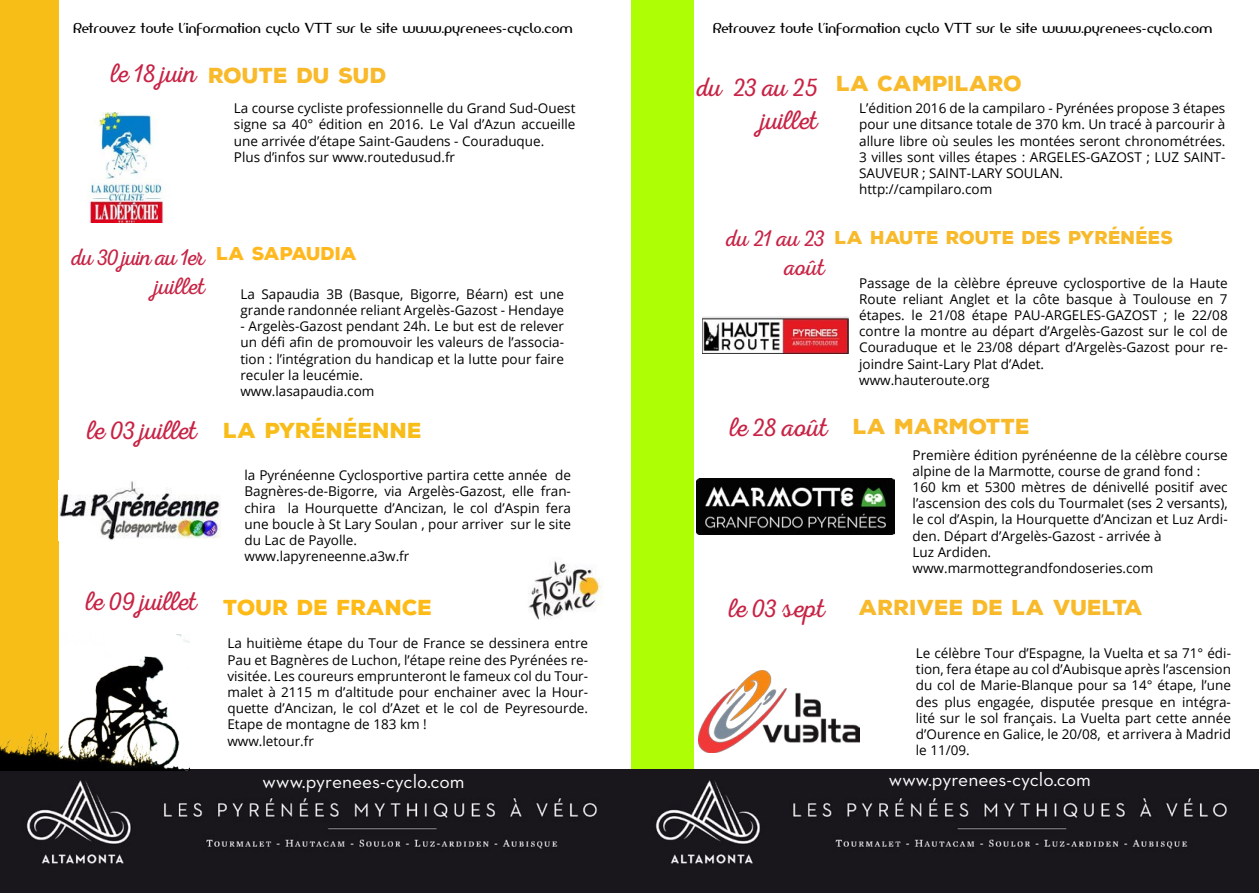
<style>
.page{position:relative;width:1259px;height:893px;background:#fff}
.page>*{position:absolute;margin:0;border:0;box-sizing:border-box;transform-origin:0 0}
.t1{font:27px/32.4px "Nexa Rust Script L 0";letter-spacing:-.01em;color:#c72345;text-align:right}
.t2{font:24px/28.8px "Nexa Rust Script L 0";letter-spacing:-.02em;color:#c72345;text-align:right}
.t3{font:900 21px "Nexa Rust Sans";color:#f8ba2b}
.t4{font:900 21px "Nexa Rust Sans";color:#f8bd19}
.t5{font:900 21px "Nexa Rust Sans";color:#feba17}
.t6{font:19.5px "Neutraface 2 Text";color:#fff}
.t7{font:900 18px "Nexa Rust Sans";color:#f8ba2b}
.t8{font:900 18px "Nexa Rust Sans";color:#ffb81e}
.t9{font:13.5px/16.2px "Open Sans";color:#000}
.t10{font:13.5px "Amerika Sans";color:#000}
</style>
<div class="page">
<div style="left:631px;top:0;width:62px;height:782px;background:#aeff05"></div>
<div style="left:0;top:0;width:58px;height:794px;background:#f7be17"></div>
<img style="left:58px;top:481px;width:163px;height:59px">
<img style="left:528px;top:561px;width:75px;height:59px">
<img style="left:89px;top:113px;width:74px;height:110px">
<img style="left:0;top:770px;width:1259px;height:123px">
<img style="left:702px;top:316px;width:146px;height:38px">
<img style="left:696px;top:478px;width:198px;height:56px">
<img style="left:698px;top:671px;width:161px;height:81px">
<img style="left:0;top:635px;width:189px;height:136px">
<p class="t10" style="left:73px;top:20px;width:501px">Retrouvez toute l’information cyclo VTT sur le site www.pyrenees-cyclo.com</p>
<p class="t10" style="left:713px;top:20px;width:501px">Retrouvez toute l’information cyclo VTT sur le site www.pyrenees-cyclo.com</p>
<h1 class="t1" style="left:111px;top:60px;width:87px">le 18 juin</h1>
<h3 class="t3" style="left:208px;top:61px;width:180px">ROUTE DU SUD</h3>
<p class="t9" style="left:234px;top:100px;width:343px">La course cycliste professionnelle du Grand Sud-Ouest signe sa 40° édition en 2016. Le Val d’Azun accueille une arrivée d’étape Saint-Gaudens - Couraduque.<br>Plus d’infos sur www.routedusud.fr</p>
<h2 class="t2" style="left:72px;top:246px;width:135px">du 30 juin au 1er juillet</h2>
<h1 class="t1" style="left:87px;top:418px;width:111px">le 03 juillet</h1>
<h1 class="t1" style="left:86px;top:589px;width:112px">le 09 juillet</h1>
<h3 class="t8" style="left:216px;top:241px;width:142px">LA SAPAUDIA</h3>
<p class="t9" style="left:240px;top:285px;width:325px">La Sapaudia 3B (Basque, Bigorre, Béarn) est une grande randonnée reliant Argelès-Gazost - Hendaye</p>
<p class="t9" style="left:240px;top:318px;width:325px">- Argelès-Gazost pendant 24h. Le but est de relever un défi afin de promouvoir les valeurs de l’associa&shy;tion : l’intégration du handicap et la lutte pour faire reculer la leucémie.<br>www.lasapaudia.com</p>
<h3 class="t4" style="left:223px;top:417px;width:200px">LA PYRÉNÉENNE</h3>
<p class="t9" style="left:244px;top:467px;width:328px">la Pyrénéenne Cyclosportive partira cette année de Bagnères-de-Bigorre, via Argelès-Gazost, elle fran&shy;chira la Hourquette d’Ancizan, le col d’Aspin fera une boucle à St Lary Soulan , pour arriver sur le site du Lac de Payolle.<br>www.lapyreneenne.a3w.fr</p>
<h3 class="t5" style="left:223px;top:593px;width:210px">TOUR DE FRANCE</h3>
<p class="t9" style="left:227px;top:635px;width:362px">La huitième étape du Tour de France se dessinera entre Pau et Bagnères de Luchon, l’étape reine des Pyrénées re&shy;visitée. Les coureurs emprunteront le fameux col du Tour&shy;malet à 2115 m d’altitude pour enchainer avec la Hour&shy;quette d’Ancizan, le col d’Azet et le col de Peyresourde.<br>Etape de montagne de 183 km !<br>www.letour.fr</p>
<h1 class="t1" style="left:697px;top:75px;width:122px">du 23 au 25 juillet</h1>
<h3 class="t3" style="left:836px;top:70px;width:187px">LA CAMPILARO</h3>
<p class="t9" style="left:859px;top:100px;width:368px">L’édition 2016 de la campilaro - Pyrénées propose 3 étapes pour une ditsance totale de 370 km. Un tracé à parcourir à allure libre où seules les montées seront chronométrées.<br>3 villes sont villes étapes : ARGELES-GAZOST ; LUZ SAINT-SAUVEUR ; SAINT-LARY SOULAN.<br>http://campilaro.com</p>
<h2 class="t2" style="left:726px;top:227px;width:100px">du 21 au 23 août</h2>
<h3 class="t7" style="left:835px;top:225px;width:340px">LA HAUTE ROUTE DES PYRÉNÉES</h3>
<p class="t9" style="left:859px;top:274px;width:370px">Passage de la cèlèbre épreuve cyclosportive de la Haute Route reliant Anglet et la côte basque à Toulouse en 7 étapes. le 21/08 étape PAU-ARGELES-GAZOST ; le 22/08 contre la montre au départ d’Argelès-Gazost sur le col de Couraduque et le 23/08 départ d’Argelès-Gazost pour re&shy;joindre Saint-Lary Plat d’Adet.<br>www.hauteroute.org</p>
<h1 class="t1" style="left:730px;top:415px;width:99px">le 28 août</h1>
<h1 class="t1" style="left:729px;top:596px;width:97px">le 03 sept</h1>
<h3 class="t3" style="left:853px;top:412px;width:179px">LA MARMOTTE</h3>
<p class="t9" style="left:912px;top:446px;width:316px">Première édition pyrénéenne de la célèbre course alpine de la Marmotte, course de grand fond :<br>160 km et 5300 mètres de dénivellé positif avec l’ascension des cols du Tourmalet (ses 2 versants), le col d’Aspin, la Hourquette d’Ancizan et Luz Ardi&shy;den. Départ d’Argelès-Gazost - arrivée à<br>Luz Ardiden. www.marmottegrandfondoseries.com</p>
<h3 class="t3" style="left:859px;top:593px;width:286px">ARRIVEE DE LA VUELTA</h3>
<p class="t9" style="left:916px;top:645px;width:317px;text-align:justify">Le célèbre Tour d’Espagne, la Vuelta et sa 71° édi&shy;tion, fera étape au col d’Aubisque après l’ascension du col de Marie-Blanque pour sa 14° étape, l’une des plus engagée, disputée presque en intégra&shy;lité sur le sol français. La Vuelta part cette année d’Ourence en Galice, le 20/08, et arrivera à Madrid le 11/09.</p>
<h3 class="t6" style="left:263px;top:769px;width:204px">www.pyrenees-cyclo.com</h3>
<h3 class="t6" style="left:889px;top:767px;width:204px">www.pyrenees-cyclo.com</h3>
</div>
